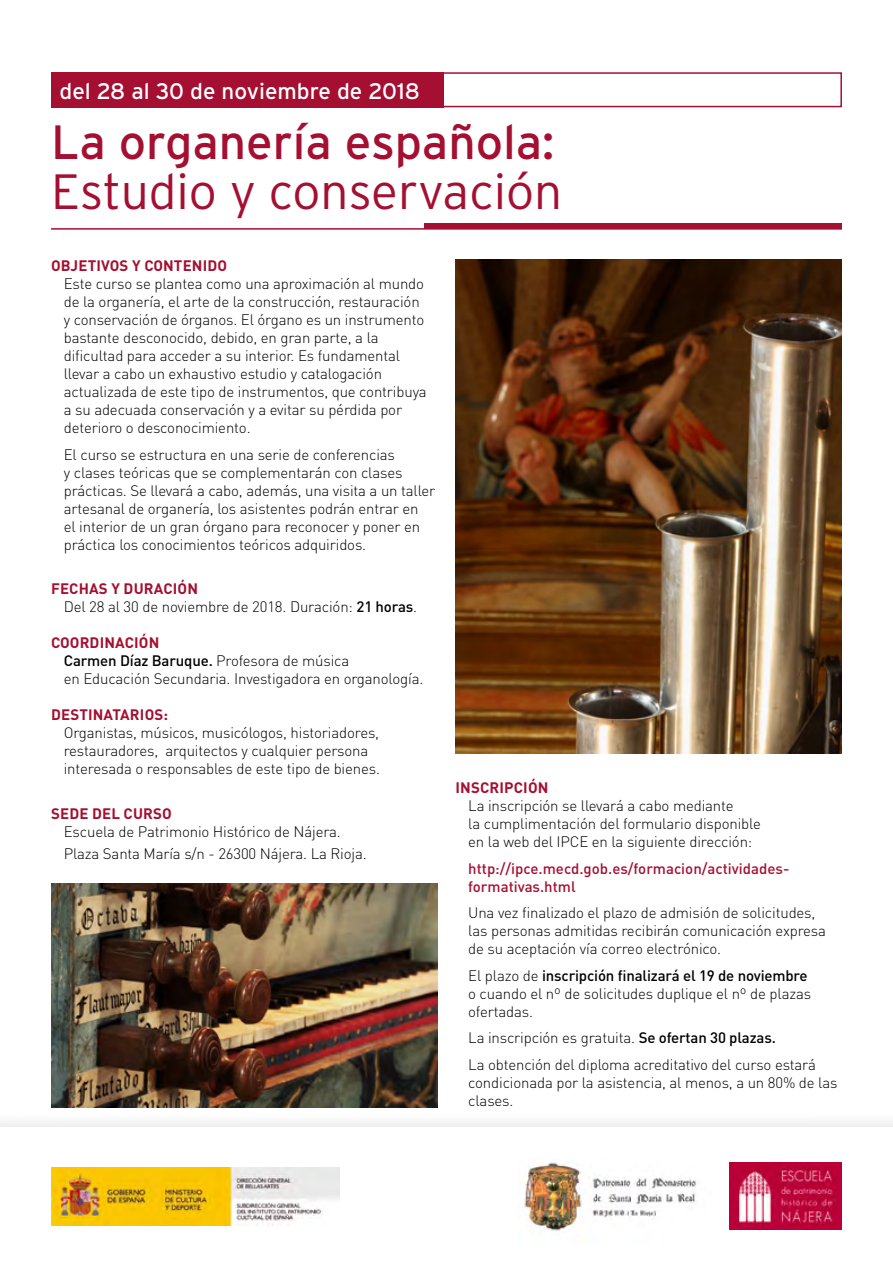
<style>
.page{position:relative;width:893px;height:1263px;background:#fff}
.page>*{position:absolute;margin:0;border:0;box-sizing:border-box;transform-origin:0 0}
.t1{font:300 49.5px "Interstate";color:#a50f31}
.t2{font:48px "Interstate";color:#a50f31}
.t3{font:22.5px "Interstate";color:#fff}
.t4{font:300 15px/18px "DIN Pro";letter-spacing:-.01em;color:#000}
.t5{font:500 15px/18px "DIN Pro";color:#a50f31}
.t6{font:700 15px "DIN Pro";letter-spacing:.01em;color:#a50f31}
.s1{font-weight:700;color:#a50f31}
.s2{font-weight:500}
</style>
<div class="page">
<div style="left:332px;top:72px;width:510px;height:35px;border:2px solid #a50f31"></div>
<div style="left:424px;top:223px;width:418px;height:6px;background:#a50f31"></div>
<div style="left:0;top:1110px;width:893px;height:153px;background:#fafafa"></div>
<div style="left:0;top:1128px;width:893px;height:135px;background:#fff"></div>
<div style="left:51px;top:72px;width:393px;height:35px;background:#a50f31"></div>
<div style="left:729px;top:1162px;width:113px;height:68px;background:#b90038"></div>
<img style="left:738px;top:1167px;width:98px;height:59px">
<img style="left:519px;top:1162px;width:177px;height:69px">
<hr style="left:51px;top:228px;width:791px;height:2px;background:#a50f31">
<img style="left:455px;top:260px;width:387px;height:494px">
<img style="left:52px;top:1167px;width:288px;height:58px">
<img style="left:52px;top:883px;width:385px;height:225px">
<h3 class="t3" style="left:60px;top:78px;width:362px">del 28 al 30 de noviembre de 2018</h3>
<h2 class="t2" style="left:51px;top:116px;width:505px">La organería española:</h2>
<h1 class="t1" style="left:51px;top:164px;width:513px">Estudio y conservación</h1>
<p class="t6" style="left:51px;top:256px;width:178px">OBJETIVOS Y CONTENIDO</p>
<p class="t4" style="left:64px;top:274px;width:364px">Este curso se plantea como una aproximación al mundo de la organería, el arte de la construcción, restauración y conservación de órganos. El órgano es un instrumento bastante desconocido, debido, en gran parte, a la dificultad para acceder a su interior. Es fundamental llevar a cabo un exhaustivo estudio y catalogación actualizada de este tipo de instrumentos, que contribuya a su adecuada conservación y a evitar su pérdida por deterioro o desconocimiento.</p>
<p class="t4" style="left:64px;top:445px;width:373px">El curso se estructura en una serie de conferencias<br>y clases teóricas que se complementarán con clases prácticas. Se llevará a cabo, además, una visita a un taller artesanal de organería, los asistentes podrán entrar en<br>el interior de un gran órgano para reconocer y poner en práctica los conocimientos teóricos adquiridos.</p>
<p class="t4" style="left:64px;top:579px;width:355px;text-indent:-13px"><span class="s1">FECHAS Y DURACIÓN<br></span>Del 28 al 30 de noviembre de 2018. Duración: <span class="s2">21 horas</span>.</p>
<p class="t4" style="left:64px;top:633px;width:361px;text-indent:-13px"><span class="s1">COORDINACIÓN<br></span><span class="s2">Carmen Díaz Baruque.</span> Profesora de música<br>en Educación Secundaria. Investigadora en organología.</p>
<p class="t6" style="left:51px;top:705px;width:118px">DESTINATARIOS:</p>
<p class="t4" style="left:64px;top:723px;width:318px">Organistas, músicos, musicólogos, historiadores, restauradores, arquitectos y cualquier persona interesada o responsables de este tipo de bienes.</p>
<p class="t6" style="left:51px;top:803px;width:122px">SEDE DEL CURSO</p>
<p class="t4" style="left:64px;top:819px;width:304px;line-height:22.5px">Escuela de Patrimonio Histórico de Nájera.<br>Plaza Santa María s/n - 26300 Nájera. La Rioja.</p>
<p class="t6" style="left:456px;top:778px;width:94px">INSCRIPCIÓN</p>
<p class="t4" style="left:468px;top:796px;width:294px">La inscripción se llevará a cabo mediante<br>la cumplimentación del formulario disponible en la web del IPCE en la siguiente dirección:</p>
<p class="t5" style="left:468px;top:859px;width:323px">http://ipce.mecd.gob.es/formacion/actividades&shy;formativas.html</p>
<p class="t4" style="left:468px;top:903px;width:359px">Una vez finalizado el plazo de admisión de solicitudes, las personas admitidas recibirán comunicación expresa de su aceptación vía correo electrónico.</p>
<p class="t4" style="left:468px;top:966px;width:344px">El plazo de <span class="s2">inscripción finalizará el 19 de noviembre </span>o cuando el nº de solicitudes duplique el nº de plazas ofertadas.</p>
<p class="t4" style="left:468px;top:1024px;width:349px;line-height:26.5px">La inscripción es gratuita. <span class="s2">Se ofertan 30 plazas.<br></span>La obtención del diploma acreditativo del curso estará</p>
<p class="t4" style="left:468px;top:1073px;width:371px">condicionada por la asistencia, al menos, a un 80% de las clases.</p>
</div>
